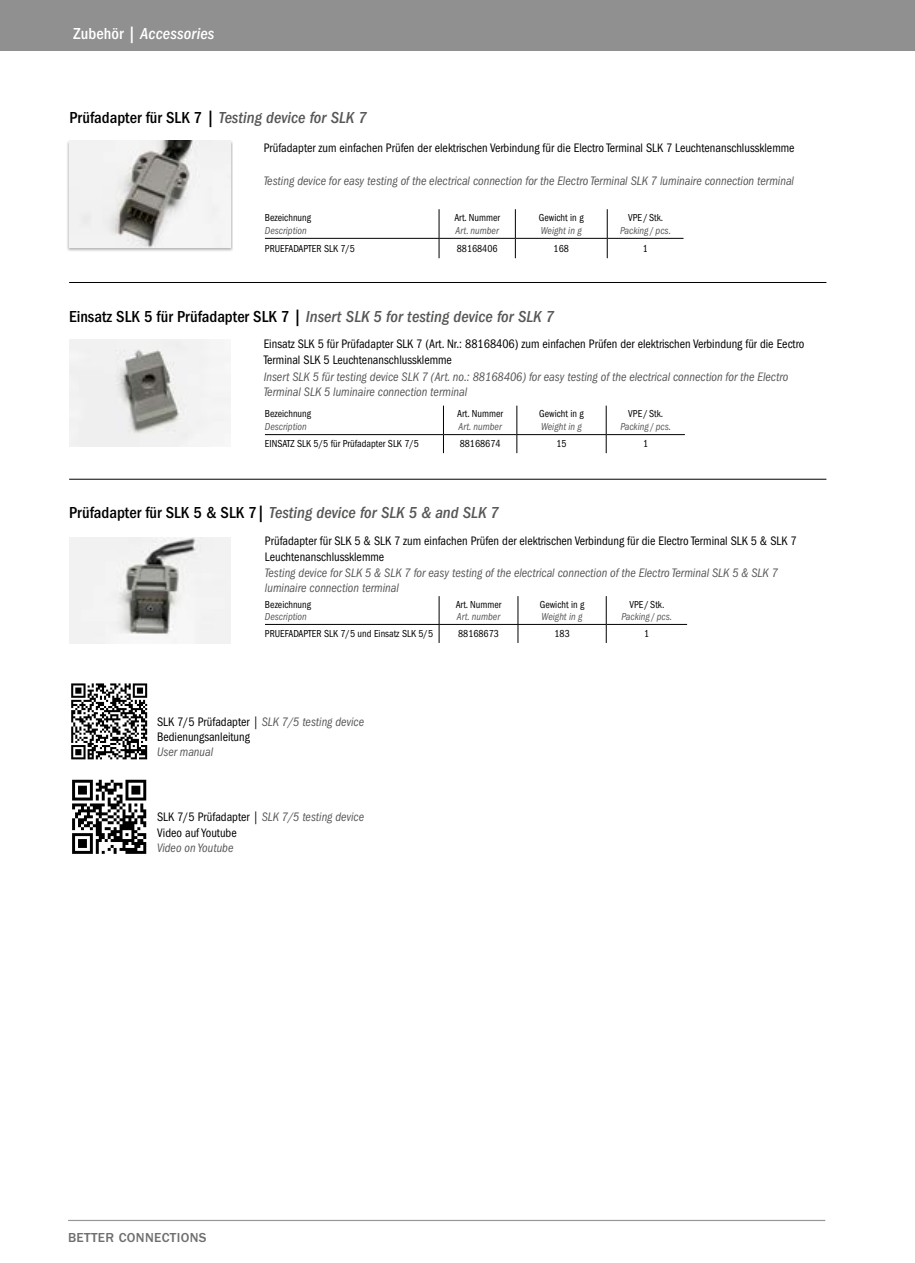
<style>
.page{position:relative;width:915px;height:1263px;background:#fff}
.page>*{position:absolute;margin:0;border:0;box-sizing:border-box;transform-origin:0 0}
.t1{font:italic 500 condensed 16.5px "ITC Franklin Gothic Std";color:#575756}
.t2{font:italic 500 condensed 16.5px "ITC Franklin Gothic Std";letter-spacing:.01em;color:#fff}
.t3{font:500 13.5px "ITC Franklin Gothic Std";letter-spacing:.025em;color:#706f6f}
.t4{font:condensed 12.75px/15.3px "ITC Franklin Gothic Std";color:#000;scale:.95 1}
.t5{font:italic condensed 12.75px/15.3px "ITC Franklin Gothic Std";color:#575756;scale:.96 1}
.t6{font:italic condensed 12.75px "ITC Franklin Gothic Std";color:#575756;scale:.95 1}
.t7{font:condensed 10.5px "ITC Franklin Gothic Std";color:#000;scale:.95 1}
.t8{font:italic condensed 10.5px/12.6px "ITC Franklin Gothic Std";color:#575756;text-align:center;scale:.95 1}
.s1{font-style:normal}
.s2{font-style:normal;color:#000}
.s3{font-style:italic;color:#575756}
</style>
<div class="page">
<div style="left:0;top:0;width:914px;height:51px;background:#909090"></div>
<img style="left:69px;top:340px;width:162px;height:106px">
<img style="left:69px;top:537px;width:161px;height:107px">
<svg style="left:439px;top:209px;width:1px;height:49px"></svg>
<svg style="left:515px;top:209px;width:1px;height:49px"></svg>
<svg style="left:607px;top:209px;width:1px;height:49px"></svg>
<hr style="left:265px;top:238px;width:174px;height:1px;background:#000">
<hr style="left:439px;top:238px;width:76px;height:1px;background:#000">
<hr style="left:515px;top:238px;width:92px;height:1px;background:#000">
<hr style="left:607px;top:238px;width:76px;height:1px;background:#000">
<svg style="left:443px;top:406px;width:1px;height:47px"></svg>
<svg style="left:516px;top:406px;width:1px;height:47px"></svg>
<svg style="left:606px;top:406px;width:1px;height:47px"></svg>
<hr style="left:265px;top:434px;width:178px;height:1px;background:#000">
<hr style="left:443px;top:434px;width:74px;height:1px;background:#000">
<hr style="left:517px;top:434px;width:89px;height:1px;background:#000">
<hr style="left:606px;top:434px;width:79px;height:1px;background:#000">
<svg style="left:439px;top:596px;width:1px;height:47px"></svg>
<svg style="left:517px;top:596px;width:1px;height:47px"></svg>
<svg style="left:606px;top:596px;width:1px;height:47px"></svg>
<hr style="left:265px;top:624px;width:174px;height:1px;background:#000">
<hr style="left:439px;top:624px;width:79px;height:1px;background:#000">
<hr style="left:518px;top:624px;width:88px;height:1px;background:#000">
<hr style="left:606px;top:624px;width:81px;height:1px;background:#000">
<hr style="left:69px;top:479px;width:757px;height:1px;background:#000">
<hr style="left:69px;top:282px;width:757px;height:1px;background:#000">
<div style="left:66px;top:140px;width:167px;height:111px;background:#000;opacity:.3"></div>
<img style="left:69px;top:141px;width:162px;height:106px">
<svg style="left:72px;top:779px;width:75px;height:75px"></svg>
<svg style="left:72px;top:780px;width:74px;height:74px"></svg>
<svg style="left:71px;top:683px;width:77px;height:77px"></svg>
<svg style="left:71px;top:683px;width:76px;height:76px"></svg>
<hr style="left:68px;top:1220px;width:757px;height:1px;background:#989797">
<p class="t2" style="left:73px;top:24px;width:143px"><span class="s1">Zubehör |</span> Accessories</p>
<p class="t1" style="left:69px;top:108px;width:299px"><span class="s2">Prüfadapter für SLK 7 |</span> Testing device for SLK 7</p>
<p class="t4" style="left:264px;top:140px;width:560px">Prüfadapter zum einfachen Prüfen der elektrischen Verbindung für die Electro Terminal SLK 7 Leuchtenanschlussklemme</p>
<p class="t5" style="left:264px;top:173px;width:554px">Testing device for easy testing of the electrical connection for the Electro Terminal SLK 7 luminaire connection terminal</p>
<p class="t7" style="left:265px;top:212px;width:50px">Bezeichnung</p>
<p class="t8" style="left:265px;top:224px;width:45px">Description</p>
<p class="t7" style="left:454px;top:212px;width:50px">Art. Nummer</p>
<p class="t8" style="left:455px;top:224px;width:47px">Art. number</p>
<p class="t7" style="left:539px;top:212px;width:48px">Gewicht in g</p>
<p class="t8" style="left:541px;top:224px;width:45px">Weight in g</p>
<p class="t8" style="left:620px;top:211px;width:55px"><span class="s2">VPE /Stk.<br></span>Packing <span class="s1">/</span> pcs.</p>
<p class="t7" style="left:265px;top:242px;width:96px">PRUEFADAPTER SLK 7/5</p>
<p class="t7" style="left:457px;top:242px;width:44px">88168406</p>
<p class="t7" style="left:553px;top:242px;width:18px">168</p>
<p class="t7" style="left:642px;top:242px;width:7px">1</p>
<p class="t1" style="left:69px;top:307px;width:486px"><span class="s2">Einsatz SLK 5 für Prüfadapter SLK 7 |</span> Insert SLK 5 for testing device for SLK 7</p>
<p class="t4" style="left:264px;top:337px;width:570px">Einsatz SLK 5 für Prüfadapter SLK 7 (Art. Nr.: 88168406) zum einfachen Prüfen der elektrischen Verbindung für die Eectro<br>Terminal SLK 5 Leuchtenanschlussklemme</p>
<p class="t5" style="left:264px;top:369px;width:548px">Insert SLK 5 für testing device SLK 7 (Art. no.: 88168406) for easy testing of the electrical connection for the Electro<br>Terminal SLK 5 luminaire connection terminal</p>
<p class="t7" style="left:265px;top:408px;width:50px">Bezeichnung</p>
<p class="t8" style="left:265px;top:420px;width:45px">Description</p>
<p class="t7" style="left:457px;top:408px;width:50px">Art. Nummer</p>
<p class="t8" style="left:458px;top:420px;width:47px">Art. number</p>
<p class="t7" style="left:539px;top:408px;width:48px">Gewicht in g</p>
<p class="t8" style="left:541px;top:420px;width:45px">Weight in g</p>
<p class="t8" style="left:620px;top:408px;width:55px"><span class="s2">VPE /Stk.<br></span>Packing <span class="s1">/</span> pcs.</p>
<p class="t7" style="left:265px;top:438px;width:164px">EINSATZ SLK 5/5 für Prüfadapter SLK 7/5</p>
<p class="t7" style="left:460px;top:438px;width:44px">88168674</p>
<p class="t7" style="left:556px;top:438px;width:12px">15</p>
<p class="t7" style="left:643px;top:438px;width:7px">1</p>
<p class="t1" style="left:69px;top:504px;width:431px"><span class="s2">Prüfadapter für SLK 5 &amp; SLK 7|</span> Testing device for SLK 5 &amp; and SLK 7</p>
<p class="t4" style="left:265px;top:533px;width:561px">Prüfadapter für SLK 5 &amp; SLK 7 zum einfachen Prüfen der elektrischen Verbindung für die Electro Terminal SLK 5 &amp; SLK 7<br>Leuchtenanschlussklemme</p>
<p class="t5" style="left:265px;top:565px;width:536px">Testing device for SLK 5 &amp; SLK 7 for easy testing of the electrical connection of the Electro Terminal SLK 5 &amp; SLK 7 luminaire connection terminal</p>
<p class="t7" style="left:265px;top:598px;width:50px">Bezeichnung</p>
<p class="t8" style="left:265px;top:610px;width:45px">Description</p>
<p class="t7" style="left:455px;top:598px;width:50px">Art. Nummer</p>
<p class="t8" style="left:457px;top:610px;width:47px">Art. number</p>
<p class="t7" style="left:539px;top:598px;width:48px">Gewicht in g</p>
<p class="t8" style="left:541px;top:610px;width:45px">Weight in g</p>
<p class="t8" style="left:621px;top:598px;width:55px"><span class="s2">VPE /Stk.<br></span>Packing <span class="s1">/</span> pcs.</p>
<p class="t7" style="left:265px;top:628px;width:178px">PRUEFADAPTER SLK 7/5 und Einsatz SLK 5/5</p>
<p class="t7" style="left:458px;top:628px;width:44px">88168673</p>
<p class="t7" style="left:554px;top:628px;width:18px">183</p>
<p class="t7" style="left:644px;top:628px;width:7px">1</p>
<p class="t4" style="left:157px;top:714px;width:219px">SLK 7/5 Prüfadapter | <span class="s3">SLK 7/5 testing device<br></span>Bedienungsanleitung</p>
<p class="t6" style="left:157px;top:745px;width:61px">User manual</p>
<p class="t4" style="left:157px;top:809px;width:219px">SLK 7/5 Prüfadapter | <span class="s3">SLK 7/5 testing device<br></span>Video auf Youtube</p>
<p class="t6" style="left:157px;top:840px;width:82px">Video on Youtube</p>
<p class="t3" style="left:68px;top:1230px;width:140px">BETTER CONNECTIONS</p>
</div>
